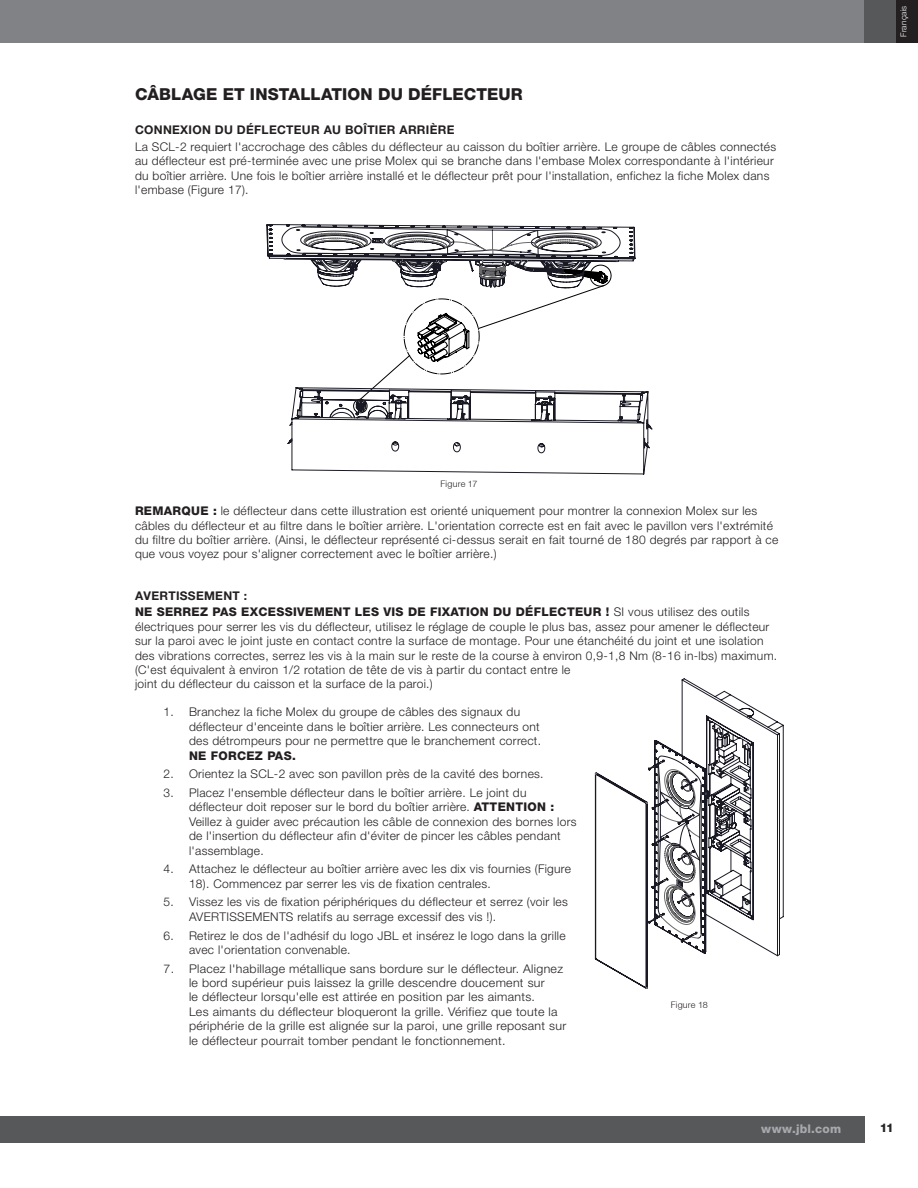
<style>
.page{position:relative;width:918px;height:1188px;background:#fff}
.page>*{position:absolute;margin:0;border:0;box-sizing:border-box;transform-origin:0 0}
.Section_Head_Tier_1{font:800 16.5px "Helvetica Neue LT Pro";letter-spacing:.005em;color:#231f20}
.bullets{font:300 12px/14.4px "Helvetica Neue LT Pro";letter-spacing:.025em;color:#231f20}
.body{font:300 12px/14.4px "Helvetica Neue LT Pro";letter-spacing:.025em;color:#231f20}
.body-2{font:800 12px "Helvetica Neue LT Pro";letter-spacing:.025em;color:#231f20}
.Section_Head_Teir_2{font:700 12px "Helvetica Neue LT Pro";letter-spacing:.025em;color:#231f20}
.t1{font:800 12px "Helvetica Neue LT Pro";letter-spacing:.02em;color:#a8a9ad}
.bullets-2{font:800 12px "Helvetica Neue LT Pro";color:#231f20}
.t2{font:800 12px "Helvetica Neue LT Pro";color:#262324}
.t3{font:300 9px "Helvetica Neue LT";letter-spacing:.025em;color:#231f20}
.t4{font:300 8.25px "Helvetica Neue LT Pro";letter-spacing:.025em;color:#fff}
.s1{font-weight:800}
</style>
<div class="page">
<div style="left:0;top:1116px;width:864px;height:27px;background:#57585a"></div>
<div style="left:0;top:0;width:864px;height:43px;background:#808285"></div>
<div style="left:864px;top:0;width:54px;height:43px;background:#57585a"></div>
<div style="left:896px;top:0;width:22px;height:43px;background:#231f20"></div>
<svg style="left:267px;top:224px;width:385px;height:250px"></svg>
<svg style="left:284px;top:233px;width:333px;height:187px"></svg>
<svg style="left:305px;top:230px;width:306px;height:183px"></svg>
<svg style="left:681px;top:678px;width:103px;height:279px"></svg>
<svg style="left:595px;top:715px;width:156px;height:274px"></svg>
<p class="Section_Head_Tier_1" style="left:135px;top:84px;width:285px">CÂBLAGE ET INSTALLATIO N DU DÉFLE</p>
<p class="Section_Head_Tier_1" style="left:464px;top:84px;width:61px">CTEUR</p>
<p class="Section_Head_Teir_2" style="left:135px;top:122px;width:10px">CONN</p>
<p class="Section_Head_Teir_2" style="left:172px;top:122px;width:25px">EXION</p>
<p class="Section_Head_Teir_2" style="left:215px;top:122px;width:31px">DU DÉF</p>
<p class="Section_Head_Teir_2" style="left:262px;top:122px;width:147px">LECTEUR AU BOÎTI ER ARRI</p>
<p class="Section_Head_Teir_2" style="left:430px;top:122px;width:26px">ÈRE</p>
<p class="body" style="left:135px;top:139px;width:643px">La SCL-2 requiert l'accrochage des câbles du déflecteur au caisson du boîtier arrière. Le groupe de câbles connectés au déflecteur est pré-terminée avec une prise Molex qui se branche dans l'embase Molex correspondante à l'intérieur du boîtier arrière. Une fois le boîtier arrière installé et le déflecteur prêt pour l'installation, enfichez la fiche Molex dans l'embase (Figure 17).</p>
<p class="t4" style="left:898px;top:37px;width:33px;rotate:-90deg">Français</p>
<p class="t3" style="left:441px;top:479px;width:38px">Figure 17</p>
<p class="body" style="left:135px;top:504px;width:645px;text-indent:65px"><span class="s1">E :</span> le déflecteur dans cette illustration est orienté uniquement pour montrer la connexion Molex sur les câbles du déflecteur et au filtre dans le boîtier arrière. L'orientation correcte est en fait avec le pavillon vers l'extrémité du filtre du boîtier arrière. (Ainsi, le déflecteur représenté ci-dessus serait en fait tourné de 180 degrés par rapport à ce que vous voyez pour s'aligner correctement avec le boîtier arrière.)</p>
<p class="Section_Head_Teir_2" style="left:135px;top:588px;width:33px">AVERTISS</p>
<p class="Section_Head_Teir_2" style="left:196px;top:588px;width:53px">EMENT :</p>
<p class="body-2" style="left:135px;top:605px;width:316px">NE SERREZ PAS EXCESSIVEMENT LES VIS DE FIXAT</p>
<p class="body-2" style="left:466px;top:605px;width:125px">ION DU DÉFLECTEUR</p>
<p class="body-2" style="left:135px;top:504px;width:28px">REMARQU</p>
<p class="body" style="left:135px;top:605px;width:644px;text-indent:471px"><span class="s1">!</span> SI vous utilisez des outils électriques pour serrer les vis du déflecteur, utilisez le réglage de couple le plus bas, assez pour amener le déflecteur sur la paroi avec le joint juste en contact contre la surface de montage. Pour une étanchéité du joint et une isolation des vibrations correctes, serrez les vis à la main sur le reste de la course à environ 0,9-1,8 Nm (8-16 in-lbs) maximum. (C'est équivalent à environ 1/2 rotation de tête de vis à partir du contact entre le<br>joint du déflecteur du caisson et la surface de la paroi.)</p>
<p class="bullets" style="left:189px;top:705px;width:354px;text-indent:-26px">1. Branchez la fiche Molex du groupe de câbles des signaux du déflecteur d'enceinte dans le boîtier arrière. Les connecteurs ont des détrompeurs pour ne permettre que le branchement correct.<br><span class="s1">NEFO</span></p>
<p class="bullets-2" style="left:228px;top:748px;width:69px">RCEZ PAS.</p>
<p class="bullets" style="left:164px;top:767px;width:382px">2. Orientez la SCL-2 avec son pavillon près de la cavité des bornes.</p>
<p class="bullets" style="left:189px;top:785px;width:389px;text-indent:-26px">3. Placez l'ensemble déflecteur dans le boîtier arrière. Le joint du déflecteur doit reposer sur le bord du boîtier arrière. <span class="s1">ATTENTION :<br></span>Veillez à guider avec précaution les câble de connexion des bornes lors de l'insertion du déflecteur afin d'éviter de pincer les câbles pendant l'assemblage.</p>
<p class="bullets" style="left:189px;top:862px;width:384px;text-indent:-26px">4. Attachez le déflecteur au boîtier arrière avec les dix vis fournies (Figure<br>18). Commencez par serrer les vis de fixation centrales.</p>
<p class="bullets" style="left:189px;top:895px;width:380px;text-indent:-26px">5. Vissez les vis de fixation périphériques du déflecteur et serrez (voir les<br>AVERTISSEMENTS relatifs au serrage excessif des vis !).</p>
<p class="bullets" style="left:189px;top:928px;width:378px;text-indent:-26px">6. Retirez le dos de l'adhésif du logo JBL et insérez le logo dans la grille avec l'orientation convenable.</p>
<p class="bullets" style="left:189px;top:961px;width:379px;text-indent:-26px">7. Placez l'habillage métallique sans bordure sur le déflecteur. Alignez le bord supérieur puis laissez la grille descendre doucement sur<br>le déflecteur lorsqu'elle est attirée en position par les aimants.<br>Les aimants du déflecteur bloqueront la grille. Vérifiez que toute la périphérie de la grille est alignée sur la paroi, une grille reposant sur le déflecteur pourrait tomber pendant le fonctionnement.</p>
<p class="t3" style="left:671px;top:999px;width:39px">Figure 18</p>
<p class="t1" style="left:761px;top:1122px;width:81px">WWW.JBL.COM</p>
<p class="t2" style="left:880px;top:1120px;width:16px">11</p>
</div>
